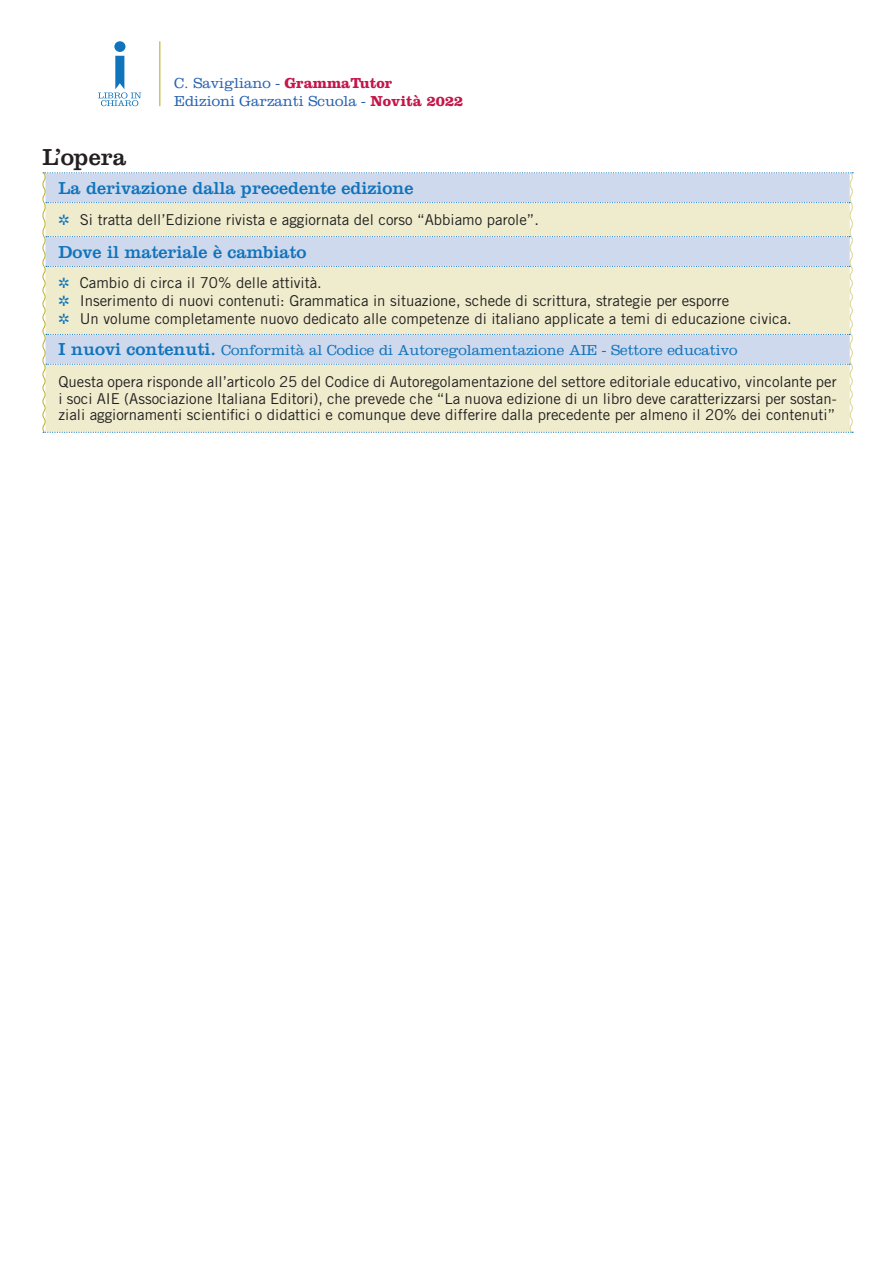
<style>
.page{position:relative;width:893px;height:1263px;background:#fff}
.page>*{position:absolute;margin:0;border:0;box-sizing:border-box;transform-origin:0 0}
.Titolo{font:24px "Clarendon LT Std";color:#231f20}
.Titoletto_bacchetta{font:18px "Clarendon LT Std";color:#1074bc}
.Paragrafo_normale{font:15px/16.5px "Trade Gothic LT Std";color:#231f20;text-align:justify}
.Titoletto_bacchetta-2{font:300 15px "Clarendon LT Std";color:#1074bc}
.t1{font:300 15px/18px "Clarendon LT Std";color:#2662af}
.s1{font-weight:700;color:#c5164a}
.s2{color:#1074bc}
.s3{font-weight:400;font-size:18px}
</style>
<div class="page">
<hr style="left:159px;top:41px;width:1px;height:65px;background:#bbb12a">
<div style="left:114px;top:41px;width:11px;height:11px;background:#1074bc;border-radius:50%"></div>
<svg style="left:98px;top:56px;width:43px;height:50px"></svg>
<svg style="left:42px;top:172px;width:812px;height:261px;background:#e1e4d8"></svg>
<p class="t1" style="left:174px;top:74px;width:291px">C. Savigliano - <span class="s1">GrammaTutor<br></span>Edizioni Garzanti Scuola - <span class="s1">Novità 2022</span></p>
<p class="Titolo" style="left:43px;top:143px;width:85px">L’opera</p>
<p class="Titoletto_bacchetta" style="left:59px;top:177px;width:356px">La derivazione dalla precedente edizione</p>
<p class="Paragrafo_normale" style="left:59px;top:211px;width:482px"><span class="s2">✲</span> Si tratta dell’Edizione rivista e aggiornata del corso “Abbiamo parole”.</p>
<p class="Titoletto_bacchetta" style="left:59px;top:241px;width:249px">Dove il materiale è cambiato</p>
<p class="Paragrafo_normale" style="left:59px;top:274px;width:265px"><span class="s2">✲</span> Cambio di circa il 70% delle attività.</p>
<p class="Paragrafo_normale" style="left:59px;top:292px;width:672px"><span class="s2">✲</span> Inserimento di nuovi contenuti: Grammatica in situazione, schede di scrittura, strategie per esporre</p>
<p class="Paragrafo_normale" style="left:59px;top:310px;width:735px"><span class="s2">✲</span> Un volume completamente nuovo dedicato alle competenze di italiano applicate a temi di educazione civica.</p>
<p class="Titoletto_bacchetta-2" style="left:59px;top:342px;width:680px"><span class="s3">I nuovi contenuti.</span> Conformità al Codice di Autoregolamentazione AIE - Settore educativo</p>
<p class="Paragrafo_normale" style="left:59px;top:373px;width:780px">Questa opera risponde all’articolo 25 del Codice di Autoregolamentazione del settore editoriale educativo, vincolante per i soci AIE (Associazione Italiana Editori), che prevede che “La nuova edizione di un libro deve caratterizzarsi per sostan&shy;ziali aggiornamenti scientifici o didattici e comunque deve differire dalla precedente per almeno il 20% dei contenuti”</p>
</div>
